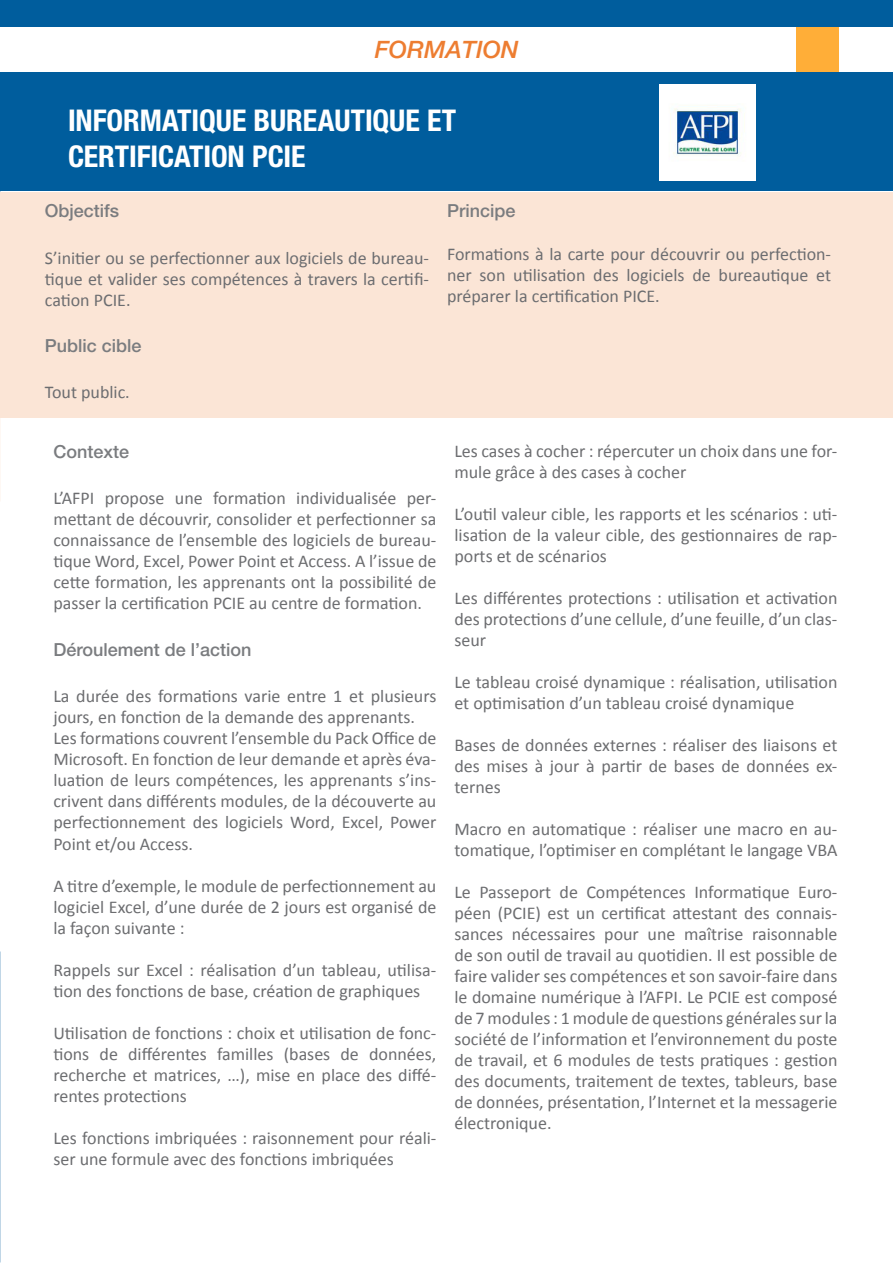
<style>
.page{position:relative;width:893px;height:1263px;background:#fff}
.page>*{position:absolute;margin:0;border:0;box-sizing:border-box;transform-origin:0 0}
.SOUS_TITRE{font:700 condensed 30px/36px "Helvetica Neue LT Pro";letter-spacing:-.005em;color:#fff}
.t1{font:italic 500 24px "Helvetica Neue LT Pro";color:#ed7d31}
.t2{font:18px/21px "Calibri";color:#6c6d70;text-align:justify}
.t3{font:500 18px "Helvetica Neue LT Pro";color:#7a7c7f}
</style>
<div class="page">
<div style="left:0;top:0;width:893px;height:191px;background:#005d9d"></div>
<div style="left:1px;top:192px;width:892px;height:226px;background:#fbe5d6"></div>
<div style="left:0;top:28px;width:893px;height:44px;background:#fff"></div>
<div style="left:796px;top:28px;width:43px;height:44px;background:#ffae38"></div>
<img style="left:659px;top:84px;width:96px;height:96px">
<p class="t1" style="left:375px;top:36px;width:145px">FORMATION</p>
<p class="SOUS_TITRE" style="left:68px;top:102px;width:390px">INFORMATIQUE BUREAUTIQUE ET<br>CERTIFICATION PCIE</p>
<p class="t3" style="left:45px;top:200px;width:76px">Objectifs</p>
<p class="t2" style="left:45px;top:247px;width:386px">S’initier ou se perfectionner aux logiciels de bureau&shy;tique et valider ses compétences à travers la certifi&shy;cation PCIE.</p>
<p class="t3" style="left:45px;top:335px;width:98px">Public cible</p>
<p class="t2" style="left:45px;top:382px;width:86px">Tout public.</p>
<p class="t3" style="left:447px;top:200px;width:70px">Principe</p>
<p class="t2" style="left:447px;top:244px;width:386px">Formations à la carte pour découvrir ou perfection&shy;ner son utilisation des logiciels de bureautique et préparer la certification PICE.</p>
<p class="t3" style="left:53px;top:441px;width:77px">Contexte</p>
<p class="t2" style="left:53px;top:488px;width:385px">L’AFPI propose une formation individualisée per&shy;mettant de découvrir, consolider et perfectionner sa connaissance de l’ensemble des logiciels de bureau&shy;tique Word, Excel, Power Point et Access. A l’issue de cette formation, les apprenants ont la possibilité de passer la certification PCIE au centre de formation.</p>
<p class="t3" style="left:53px;top:639px;width:200px">Déroulement de l’action</p>
<p class="t2" style="left:53px;top:686px;width:385px">La durée des formations varie entre 1 et plusieurs jours, en fonction de la demande des apprenants.</p>
<p class="t2" style="left:53px;top:728px;width:385px">Les formations couvrent l’ensemble du Pack Office de Microsoft. En fonction de leur demande et après éva&shy;luation de leurs compétences, les apprenants s’ins&shy;crivent dans différents modules, de la découverte au perfectionnement des logiciels Word, Excel, Power Point et/ou Access.</p>
<p class="t2" style="left:53px;top:875px;width:385px">A titre d’exemple, le module de perfectionnement au logiciel Excel, d’une durée de 2 jours est organisé de la façon suivante :</p>
<p class="t2" style="left:53px;top:959px;width:385px">Rappels sur Excel : réalisation d’un tableau, utilisa&shy;tion des fonctions de base, création de graphiques</p>
<p class="t2" style="left:53px;top:1022px;width:385px">Utilisation de fonctions : choix et utilisation de fonc&shy;tions de différentes familles (bases de données, recherche et matrices, …), mise en place des diffé&shy;rentes protections</p>
<p class="t2" style="left:53px;top:1127px;width:385px">Les fonctions imbriquées : raisonnement pour réali&shy;ser une formule avec des fonctions imbriquées</p>
<p class="t2" style="left:454px;top:440px;width:385px">Les cases à cocher : répercuter un choix dans une for&shy;mule grâce à des cases à cocher</p>
<p class="t2" style="left:454px;top:503px;width:385px">L’outil valeur cible, les rapports et les scénarios : uti&shy;lisation de la valeur cible, des gestionnaires de rap&shy;ports et de scénarios</p>
<p class="t2" style="left:454px;top:587px;width:385px">Les différentes protections : utilisation et activation des protections d’une cellule, d’une feuille, d’un clas&shy;seur</p>
<p class="t2" style="left:454px;top:671px;width:385px">Le tableau croisé dynamique : réalisation, utilisation et optimisation d’un tableau croisé dynamique</p>
<p class="t2" style="left:454px;top:734px;width:385px">Bases de données externes : réaliser des liaisons et des mises à jour à partir de bases de données ex&shy;ternes</p>
<p class="t2" style="left:454px;top:818px;width:385px">Macro en automatique : réaliser une macro en au&shy;tomatique, l’optimiser en complétant le langage VBA</p>
<p class="t2" style="left:454px;top:881px;width:385px">Le Passeport de Compétences Informatique Euro&shy;péen (PCIE) est un certificat attestant des connais&shy;sances nécessaires pour une maîtrise raisonnable de son outil de travail au quotidien. Il est possible de faire valider ses compétences et son savoir-faire dans le domaine numérique à l’AFPI. Le PCIE est composé de 7 modules : 1 module de questions générales sur la société de l’information et l’environnement du poste de travail, et 6 modules de tests pratiques : gestion des documents, traitement de textes, tableurs, base de données, présentation, l’Internet et la messagerie électronique.</p>
</div>
